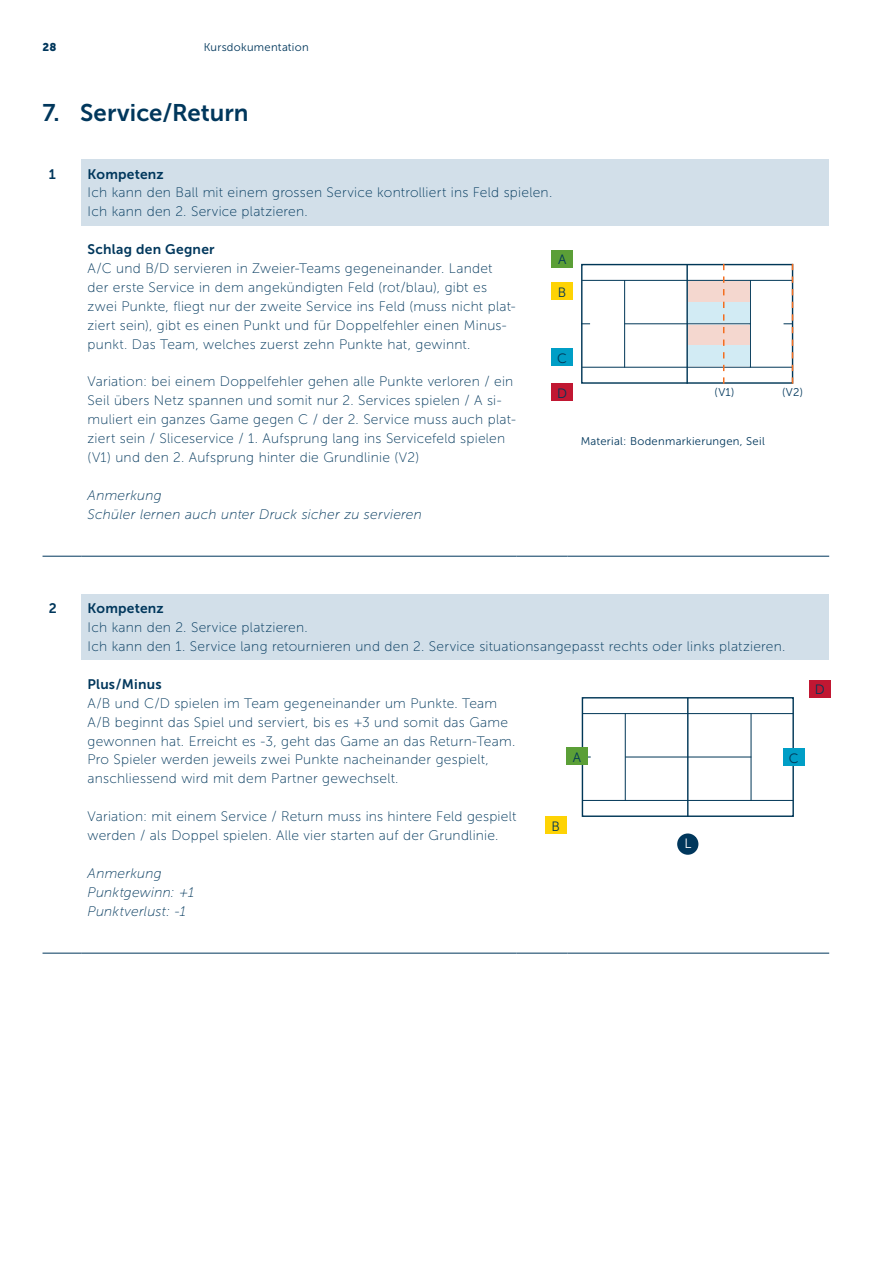
<style>
.page{position:relative;width:893px;height:1263px;background:#fff}
.page>*{position:absolute;margin:0;border:0;box-sizing:border-box;transform-origin:0 0}
.Lead{font:24px "Museo Sans 700";color:#00375c}
.Lauftext{font:13.8px/18.9px "Museo Sans 100";letter-spacing:.02em;color:#00375c}
.Lauftext-2{font:italic 13.8px "Museo Sans 100";letter-spacing:.015em;color:#00375c}
.ZwischentitelOhneNum{font:13.8px "Museo Sans 700";letter-spacing:.02em;color:#00375c}
.ZwischentitelMitNumm{font:13.8px "Museo Sans 700";color:#00375c}
.Rubrikentitel{font:13.5px "Museo Sans 300";color:#003757}
.Rubrikentitel-2{font:13.5px "Museo Sans 300";color:#fff}
.Lauftext-3{font:11.25px "Museo Sans 300";letter-spacing:.025em;color:#00375c}
.Legenden{font:11.25px "Museo Sans 300";color:#00375c}
.t1{font:11.25px "Museo Sans 900";color:#00375c}
</style>
<div class="page">
<div style="left:81px;top:160px;width:748px;height:66px;background:#d2dfe9"></div>
<hr style="left:81px;top:556px;width:435px;height:1px;background:#00375c">
<hr style="left:516px;top:556px;width:51px;height:1px;background:#00375c">
<hr style="left:567px;top:556px;width:262px;height:1px;background:#00375c">
<hr style="left:43px;top:556px;width:38px;height:1px;background:#00375c">
<div style="left:81px;top:594px;width:748px;height:66px;background:#d2dfe9"></div>
<hr style="left:81px;top:953px;width:435px;height:1px;background:#00375c">
<hr style="left:516px;top:953px;width:51px;height:1px;background:#00375c">
<hr style="left:567px;top:953px;width:262px;height:1px;background:#00375c">
<hr style="left:43px;top:953px;width:38px;height:1px;background:#00375c">
<div style="left:582px;top:697px;width:212px;height:120px;border:1px solid #003757"></div>
<hr style="left:687px;top:698px;width:1px;height:119px;background:#003757">
<hr style="left:625px;top:757px;width:126px;height:1px;background:#003757">
<hr style="left:583px;top:800px;width:210px;height:1px;background:#003757">
<hr style="left:583px;top:713px;width:210px;height:1px;background:#003757">
<hr style="left:625px;top:713px;width:1px;height:88px;background:#003757">
<hr style="left:751px;top:713px;width:1px;height:88px;background:#003757">
<div style="left:566px;top:747px;width:22px;height:17px;background:#5b9f37"></div>
<div style="left:783px;top:748px;width:21px;height:17px;background:#009ec6"></div>
<div style="left:545px;top:817px;width:21px;height:17px;background:#fed304"></div>
<div style="left:809px;top:680px;width:21px;height:17px;background:#c11732"></div>
<svg style="left:677px;top:833px;width:21px;height:22px"></svg>
<div style="left:680px;top:837px;width:16px;height:13px;background:#00375c"></div>
<div style="left:581px;top:264px;width:212px;height:120px;border:1px solid #003757"></div>
<hr style="left:686px;top:265px;width:2px;height:119px;background:#003757">
<hr style="left:625px;top:323px;width:126px;height:1px;background:#003757">
<hr style="left:582px;top:367px;width:210px;height:1px;background:#003757">
<hr style="left:582px;top:280px;width:210px;height:1px;background:#003757">
<hr style="left:624px;top:280px;width:1px;height:87px;background:#003757">
<hr style="left:750px;top:280px;width:1px;height:87px;background:#003757">
<div style="left:551px;top:250px;width:22px;height:17px;background:#5b9f37"></div>
<div style="left:551px;top:349px;width:22px;height:17px;background:#009ec6"></div>
<div style="left:551px;top:283px;width:22px;height:17px;background:#fed304"></div>
<div style="left:551px;top:384px;width:22px;height:17px;background:#c11732"></div>
<div style="left:688px;top:281px;width:62px;height:21px;background:#f4d7cf"></div>
<div style="left:688px;top:302px;width:62px;height:21px;background:#d2ebf4"></div>
<div style="left:688px;top:325px;width:62px;height:20px;background:#f4d7cf"></div>
<div style="left:688px;top:345px;width:62px;height:21px;background:#d2ebf4"></div>
<svg style="left:723px;top:264px;width:1px;height:120px"></svg>
<svg style="left:783px;top:264px;width:10px;height:120px"></svg>
<p class="t1" style="left:43px;top:41px;width:16px">28</p>
<p class="Lauftext-3" style="left:204px;top:41px;width:107px">Kursdokumentation</p>
<p class="Lead" style="left:43px;top:99px;width:208px">7. Service/Return</p>
<p class="ZwischentitelMitNumm" style="left:49px;top:166px;width:9px">1</p>
<p class="ZwischentitelOhneNum" style="left:88px;top:166px;width:78px">Kompetenz</p>
<p class="Lauftext" style="left:88px;top:183px;width:466px">Ich kann den Ball mit einem grossen Service kontrolliert ins Feld spielen.</p>
<p class="Lauftext" style="left:88px;top:202px;width:222px">Ich kann den 2. Service platzieren.</p>
<p class="ZwischentitelOhneNum" style="left:88px;top:242px;width:129px">Schlag den Gegner</p>
<p class="Lauftext" style="left:88px;top:259px;width:430px">A/C und B/D servieren in Zweier-Teams gegeneinander. Landet der erste Service in dem angekündigten Feld (rot/blau), gibt es zwei Punkte, fliegt nur der zweite Service ins Feld (muss nicht plat&shy;ziert sein), gibt es einen Punkt und für Doppelfehler einen Minus&shy;punkt. Das Team, welches zuerst zehn Punkte hat, gewinnt.</p>
<p class="Lauftext" style="left:88px;top:372px;width:430px">Variation: bei einem Doppelfehler gehen alle Punkte verloren / ein Seil übers Netz spannen und somit nur 2. Services spielen / A si&shy;muliert ein ganzes Game gegen C / der 2. Service muss auch plat&shy;ziert sein / Sliceservice / 1. Aufsprung lang ins Servicefeld spielen (V1) und den 2. Aufsprung hinter die Grundlinie (V2)</p>
<p class="Lauftext-2" style="left:88px;top:488px;width:76px">Anmerkung</p>
<p class="Lauftext-2" style="left:88px;top:507px;width:336px">Schüler lernen auch unter Druck sicher zu servieren</p>
<p class="Rubrikentitel" style="left:558px;top:253px;width:10px">A</p>
<p class="Rubrikentitel" style="left:558px;top:285px;width:10px">B</p>
<p class="Rubrikentitel" style="left:557px;top:351px;width:11px">C</p>
<p class="Rubrikentitel" style="left:557px;top:386px;width:11px">D</p>
<p class="Legenden" style="left:714px;top:386px;width:21px">(V1)</p>
<p class="Legenden" style="left:782px;top:386px;width:22px">(V2)</p>
<p class="Lauftext-3" style="left:581px;top:435px;width:186px">Material: Bodenmarkierungen, Seil</p>
<p class="ZwischentitelMitNumm" style="left:49px;top:601px;width:10px">2</p>
<p class="ZwischentitelOhneNum" style="left:88px;top:601px;width:78px">Kompetenz</p>
<p class="Lauftext" style="left:88px;top:618px;width:222px">Ich kann den 2. Service platzieren.</p>
<p class="Lauftext" style="left:88px;top:637px;width:699px">Ich kann den 1. Service lang retournieren und den 2. Service situationsangepasst rechts oder links platzieren.</p>
<p class="ZwischentitelOhneNum" style="left:88px;top:676px;width:76px">Plus / Minus</p>
<p class="Lauftext" style="left:88px;top:694px;width:429px">A/B und C/D spielen im Team gegeneinander um Punkte. Team A/B beginnt das Spiel und serviert, bis es +3 und somit das Game gewonnen hat. Erreicht es -3, geht das Game an das Return-Team.<br>Pro Spieler werden jeweils zwei Punkte nacheinander gespielt, anschliessend wird mit dem Partner gewechselt.</p>
<p class="Lauftext" style="left:88px;top:807px;width:430px">Variation: mit einem Service / Return muss ins hintere Feld gespielt werden / als Doppel spielen. Alle vier starten auf der Grundlinie.</p>
<p class="Lauftext-2" style="left:88px;top:866px;width:76px">Anmerkung</p>
<p class="Lauftext-2" style="left:88px;top:885px;width:108px">Punktgewinn: +1</p>
<p class="Lauftext-2" style="left:88px;top:904px;width:100px">Punktverlust: -1</p>
<p class="Rubrikentitel" style="left:573px;top:750px;width:10px">A</p>
<p class="Rubrikentitel" style="left:789px;top:751px;width:11px">C</p>
<p class="Rubrikentitel" style="left:552px;top:819px;width:10px">B</p>
<p class="Rubrikentitel-2" style="left:684px;top:836px;width:8px">L</p>
<p class="Rubrikentitel" style="left:815px;top:682px;width:11px">D</p>
</div>
